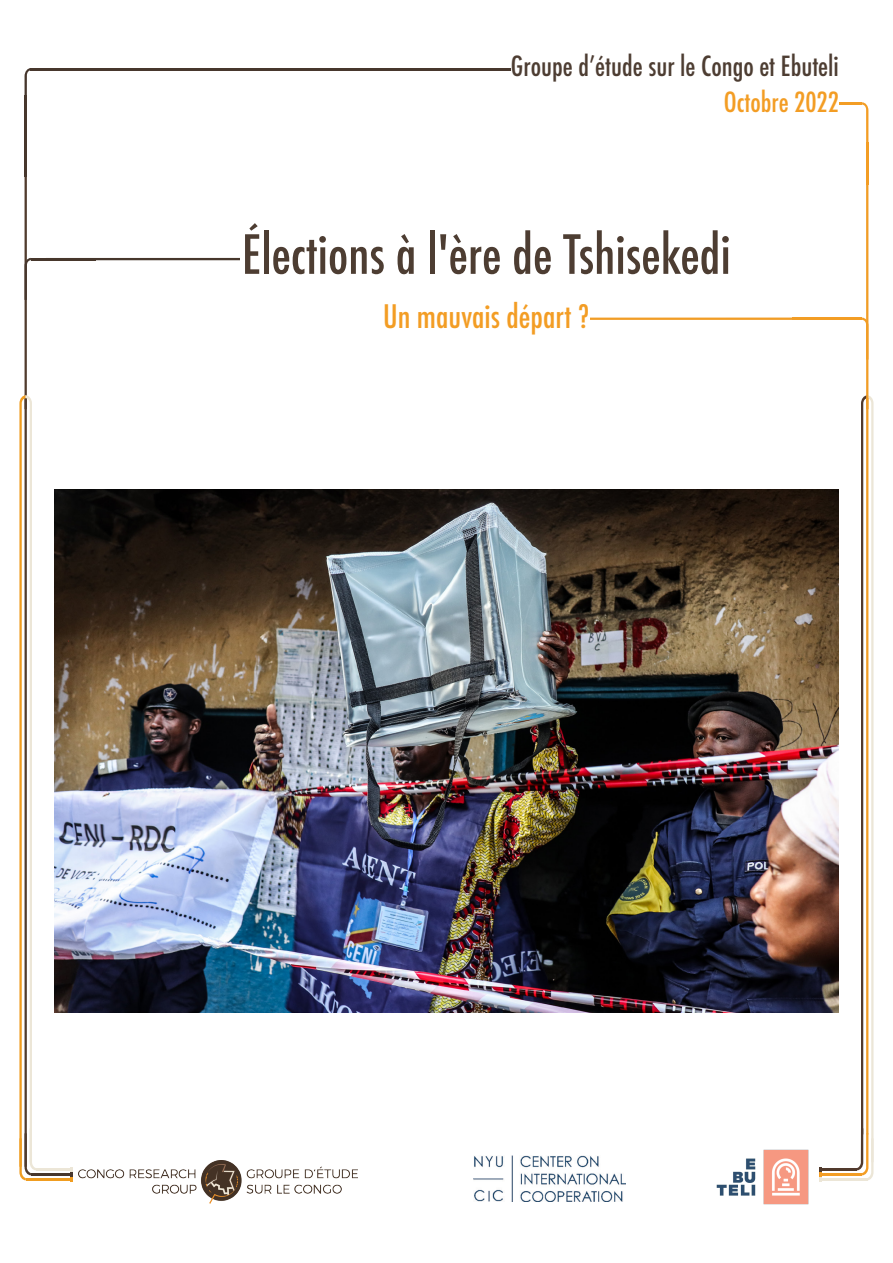
<style>
.page{position:relative;width:893px;height:1263px;background:#fff}
.page>*{position:absolute;margin:0;border:0;box-sizing:border-box;transform-origin:0 0}
.t1{font:500 condensed 52.5px "Futura";color:#4d3d32}
.t2{font:500 condensed 31.5px "Futura";color:#f39d24}
.t3{font:500 condensed 27px "Futura";color:#4d3d32}
.t4{font:500 condensed 27px "Futura";color:#f39d24}
</style>
<div class="page">
<img style="left:473px;top:1155px;width:152px;height:46px">
<hr style="left:25px;top:177px;width:2px;height:232px;background:#513c2e">
<svg style="left:862px;top:318px;width:4px;height:6px"></svg>
<svg style="left:862px;top:102px;width:6px;height:40px"></svg>
<hr style="left:819px;top:102px;width:43px;height:3px;background:#f39d24">
<hr style="left:866px;top:178px;width:2px;height:231px;background:#f19d26">
<svg style="left:19px;top:395px;width:17px;height:785px"></svg>
<svg style="left:26px;top:258px;width:5px;height:6px"></svg>
<hr style="left:31px;top:258px;width:44px;height:2px;background:#47372d">
<svg style="left:25px;top:68px;width:6px;height:27px"></svg>
<hr style="left:30px;top:68px;width:616px;height:2px;background:#47372d">
<hr style="left:26px;top:1178px;width:46px;height:2px;background:#f09d21">
<hr style="left:31px;top:1173px;width:41px;height:2px;background:#47372d">
<hr style="left:36px;top:1168px;width:36px;height:2px;background:#ece6d7">
<svg style="left:70px;top:1167px;width:3px;height:14px"></svg>
<svg style="left:857px;top:395px;width:16px;height:785px"></svg>
<hr style="left:821px;top:1178px;width:46px;height:2px;background:#ece6d7">
<hr style="left:821px;top:1173px;width:41px;height:2px;background:#f39d24">
<hr style="left:821px;top:1168px;width:36px;height:2px;background:#513a2d">
<svg style="left:820px;top:1167px;width:2px;height:14px"></svg>
<hr style="left:25px;top:132px;width:2px;height:45px;background:#47372d">
<hr style="left:25px;top:95px;width:2px;height:44px;background:#47372d">
<hr style="left:866px;top:142px;width:2px;height:43px;background:#f39d24">
<img style="left:79px;top:1160px;width:278px;height:44px">
<div style="left:818px;top:88px;width:21px;height:24px;background:#fff"></div>
<hr style="left:792px;top:318px;width:70px;height:2px;background:#f39d24">
<hr style="left:578px;top:318px;width:231px;height:2px;background:#f19d26">
<hr style="left:46px;top:258px;width:231px;height:2px;background:#47372c">
<img style="left:716px;top:1149px;width:93px;height:56px">
<div style="left:240px;top:253px;width:44px;height:15px;background:#fff"></div>
<div style="left:525px;top:310px;width:64px;height:15px;background:#fff"></div>
<div style="left:511px;top:65px;width:137px;height:7px;background:#fff"></div>
<img style="left:54px;top:489px;width:785px;height:523px">
<p class="t3" style="left:511px;top:49px;width:330px">Groupe d’étude sur le Congo et Ebuteli</p>
<p class="t4" style="left:724px;top:85px;width:117px">Octobre 2022</p>
<p class="t1" style="left:242px;top:221px;width:490px">Élections à l'ère de Tshisekedi</p>
<p class="t2" style="left:383px;top:296px;width:208px">Un mauvais départ ?</p>
</div>
